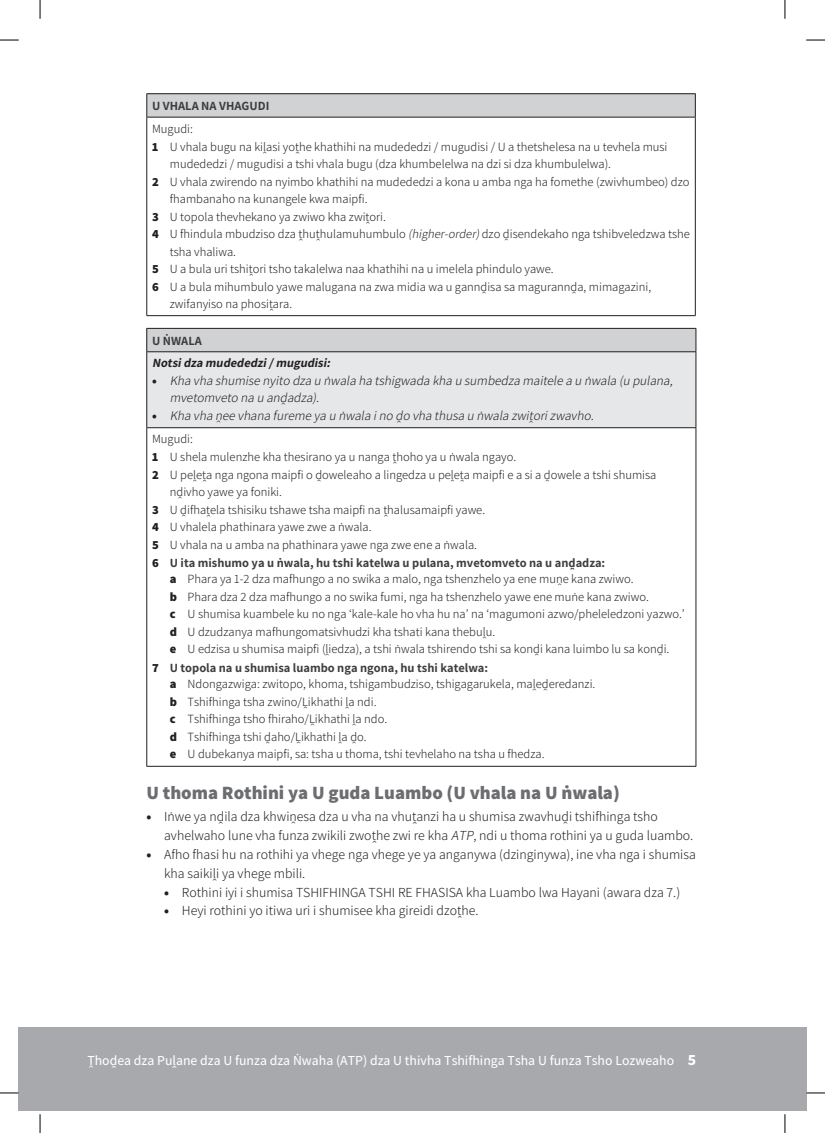
<style>
.page{position:relative;width:825px;height:1133px;background:#fff}
.page>*{position:absolute;margin:0;border:0;box-sizing:border-box;transform-origin:0 0}
.t1{font:800 18.75px "Assistant";color:#6c6d70}
.t2{font:300 13.75px/18.8px "Assistant";color:#231f20}
.t3{font:500 13.75px "Assistant";color:#fff}
.t4{font:italic 300 13.12px/17.5px "Assistant";color:#231f20}
.t5{font:300 12.5px/17.5px "Assistant";color:#231f20}
.t6{font:700 12.5px "Assistant";color:#3e3e3f}
.t7{font:italic 700 12.5px "Assistant";color:#231f20}
.s1{font-weight:800}
.s2{font-style:italic}
.s3{font-weight:800;font-style:normal}
.s4{font-weight:800;color:#231f20}
.s5{font-family:"Noto Sans JP";font-weight:900}
</style>
<div class="page">
<div style="left:40px;top:1027px;width:765px;height:83px;background:#a8a9ad"></div>
<div style="left:19px;top:1027px;width:21px;height:83px;background:#a8a9ad"></div>
<div style="left:147px;top:94px;width:548px;height:23px;background:#d1d2d4"></div>
<hr style="left:146px;top:117px;width:1px;height:198px;background:#231f20">
<hr style="left:694px;top:117px;width:1px;height:198px;background:#231f20">
<hr style="left:146px;top:315px;width:549px;height:1px;background:#231f20">
<svg style="left:146px;top:94px;width:1px;height:23px"></svg>
<svg style="left:694px;top:94px;width:1px;height:23px"></svg>
<hr style="left:146px;top:117px;width:549px;height:1px;background:#231f20">
<hr style="left:146px;top:93px;width:549px;height:1px;background:#231f20">
<div style="left:147px;top:328px;width:548px;height:24px;background:#d1d2d4"></div>
<div style="left:147px;top:352px;width:548px;height:75px;background:#e6e7e9"></div>
<hr style="left:146px;top:428px;width:1px;height:338px;background:#231f20">
<hr style="left:695px;top:428px;width:1px;height:338px;background:#231f20">
<hr style="left:146px;top:766px;width:550px;height:1px;background:#231f20">
<hr style="left:146px;top:352px;width:1px;height:75px;background:#231f20">
<hr style="left:695px;top:352px;width:1px;height:75px;background:#231f20">
<hr style="left:146px;top:427px;width:550px;height:1px;background:#231f20">
<hr style="left:146px;top:328px;width:550px;height:1px;background:#231f20">
<svg style="left:146px;top:329px;width:1px;height:22px"></svg>
<svg style="left:695px;top:329px;width:1px;height:22px"></svg>
<hr style="left:146px;top:351px;width:550px;height:1px;background:#231f20">
<svg style="left:0;top:39px;width:19px;height:2px"></svg>
<svg style="left:806px;top:39px;width:18px;height:2px"></svg>
<svg style="left:0;top:1092px;width:19px;height:1px"></svg>
<svg style="left:805px;top:1092px;width:19px;height:1px"></svg>
<svg style="left:39px;top:0;width:2px;height:19px"></svg>
<svg style="left:39px;top:1114px;width:2px;height:18px"></svg>
<svg style="left:784px;top:0;width:1px;height:19px"></svg>
<svg style="left:784px;top:1114px;width:1px;height:18px"></svg>
<p class="t6" style="left:152px;top:97px;width:119px">U VHALA NA VHAGUDI</p>
<p class="t5" style="left:152px;top:119px;width:42px">Mugudi:</p>
<p class="t5" style="left:152px;top:137px;width:516px"><span class="s1">1</span> U vhala bugu na kiḽasi yoṱhe khathihi na mudededzi / mugudisi / U a thetshelesa na u tevhela musi</p>
<p class="t5" style="left:170px;top:155px;width:442px">mudededzi / mugudisi a tshi vhala bugu (dza khumbelelwa na dzi si dza khumbulelwa).</p>
<p class="t5" style="left:152px;top:172px;width:538px"><span class="s1">2</span> U vhala zwirendo na nyimbo khathihi na mudededzi a kona u amba nga ha fomethe (zwivhumbeo) dzo</p>
<p class="t5" style="left:170px;top:190px;width:199px">fhambanaho na kunangele kwa maipfi.</p>
<p class="t5" style="left:152px;top:207px;width:235px"><span class="s1">3</span> U topola thevhekano ya zwiwo kha zwiṱori.</p>
<p class="t5" style="left:152px;top:225px;width:539px"><span class="s1">4</span> U fhindula mbudziso dza ṱhuṱhulamuhumbulo <span class="s2">(higher-order)</span>dzo ḓisendekaho nga tshibveledzwa tshe</p>
<p class="t5" style="left:170px;top:242px;width:68px">tsha vhaliwa.</p>
<p class="t5" style="left:152px;top:260px;width:403px"><span class="s1">5</span> U a bula uri tshiṱori tsho takalelwa naa khathihi na u imelela phindulo yawe.</p>
<p class="t5" style="left:152px;top:277px;width:500px"><span class="s1">6</span> U a bula mihumbulo yawe malugana na zwa midia wa u gannḓisa sa magurannḓa, mimagazini,</p>
<p class="t5" style="left:170px;top:295px;width:124px">zwifanyiso na phosiṱara.</p>
<p class="t6" style="left:152px;top:332px;width:51px">U ṄWALA</p>
<p class="t7" style="left:152px;top:354px;width:182px">Notsidza mudededzi/mugudisi:</p>
<p class="t4" style="left:170px;top:371px;width:507px;text-indent:-18px"><span class="s3">•</span> Kha vha shumise nyito dza u ṅwala ha tshigwada kha u sumbedza maitele a u ṅwala (u pulana, mvetomveto na u anḓadza).</p>
<p class="t4" style="left:152px;top:406px;width:446px"><span class="s3">•</span> Kha vha ṋee vhana fureme ya u ṅwala ino ḓo vha thusa u ṅwala zwiṱorizwavho.</p>
<p class="t5" style="left:152px;top:430px;width:42px">Mugudi:</p>
<p class="t5" style="left:152px;top:448px;width:365px"><span class="s1">1</span> U shela mulenzhe kha thesirano ya u nanga ṱhoho ya u ṅwala ngayo.</p>
<p class="t5" style="left:152px;top:465px;width:505px"><span class="s1">2</span> U peḽeṱa nga ngona maipfi o ḓoweleaho a lingedza u peḽeṱa maipfi e a si a ḓowele a tshi shumisa</p>
<p class="t5" style="left:170px;top:483px;width:114px">nḓivho yawe ya foniki.</p>
<p class="t5" style="left:152px;top:500px;width:334px"><span class="s1">3</span> U ḓifhaṱela tshisiku tshawe tsha maipfi na ṱhalusamaipfi yawe.</p>
<p class="t5" style="left:152px;top:518px;width:221px"><span class="s1">4</span> U vhalela phathinara yawe zwe a ṅwala.</p>
<p class="t5" style="left:152px;top:535px;width:326px"><span class="s1">5</span> U vhala na u amba na phathinara yawe nga zwe ene a ṅwala.</p>
<p class="t6" style="left:152px;top:553px;width:454px"><span class="s4">6</span> U ita mishumo ya u ṅwala, hu tshi katelwa u pulana, mvetomveto na u anḓadza:</p>
<p class="t5" style="left:170px;top:570px;width:465px"><span class="s1">a</span> Phara ya 1-2 dza mafhungo a no swika a malo, nga tshenzhelo ya ene muṋe kana zwiwo.</p>
<p class="t5" style="left:170px;top:587px;width:480px"><span class="s1">b</span> Phara dza 2 dza mafhungo a no swika fumi, nga ha tshenzhelo yawe ene muṅe kana zwiwo.</p>
<p class="t5" style="left:170px;top:605px;width:516px"><span class="s1">c</span> U shumisa kuambele ku no nga ‘kale-kale ho vha hu na’ na ‘magumoni azwo/pheleledzoni yazwo.’</p>
<p class="t5" style="left:170px;top:622px;width:327px"><span class="s1">d</span> U dzudzanya mafhungomatsivhudzi kha tshati kana thebuḽu.</p>
<p class="t5" style="left:170px;top:640px;width:501px"><span class="s1">e</span> U edzisa u shumisa maipfi (ḽiedza), a tshi ṅwala tshirendo tshi sa konḓi kana luimbo lu sa konḓi.</p>
<p class="t6" style="left:152px;top:658px;width:337px"><span class="s4">7</span> U topola na u shumisa luambo nga ngona, hu tshi katelwa:</p>
<p class="t5" style="left:170px;top:675px;width:427px"><span class="s1">a</span> Ndongazwiga: zwitopo, khoma, tshigambudziso, tshigagarukela, maḽeḓeredanzi. <span class="s1">b</span> Tshifhinga tsha zwino/Ḽikhathi ḽa ndi.<br><span class="s1">c</span> Tshifhinga tsho fhiraho/Ḽikhathi ḽa ndo.<br><span class="s1">d</span> Tshifhinga tshi ḓaho/Ḽikhathi ḽa ḓo.<br><span class="s1">e</span> U dubekanya maipfi, sa: tsha u thoma, tshi tevhelaho na tsha u fhedza.</p>
<h1 class="t1" style="left:146px;top:780px;width:474px">U thoma Rothini ya U guda Luambo (U vhala na U ṅwala)</h1>
<p class="t2" style="left:164px;top:806px;width:530px;text-indent:-18px"><span class="s1">•</span> Iṅwe ya nḓila dza khwiṋesa dza u vha na vhuṱanzi ha u shumisa zwavhuḓi tshifhinga tsho avhelwaho lune vha funza zwikili zwoṱhe zwi re kha <span class="s2">ATP</span>, ndi u thoma rothini ya u guda luambo.</p>
<p class="t2" style="left:164px;top:844px;width:533px;text-indent:-18px"><span class="s1">•</span> Afho fhasi hu na rothihi ya vhege nga vhege ye ya anganywa (dzinginywa), ine vha nga i shumisa kha saikiḽi ya vhege mbili.</p>
<p class="t2" style="left:164px;top:881px;width:517px"><span class="s1">•</span> Rothini iyi i shumisa TSHIFHINGA TSHI RE FHASISA kha Luambo lwa Hayani (awara dza 7.)</p>
<p class="t2" style="left:164px;top:900px;width:315px"><span class="s1">•</span> Heyi rothini yo itiwa uri i shumisee kha gireidi dzoṱhe.</p>
<p class="t3" style="left:87px;top:1050px;width:610px">Ṱhoḓea dza Puḽane dza U funza dza Ṅwaha (ATP) dza U thivha Tshifhinga Tsha U funza Tsho Lozweaho <span class="s5">5</span></p>
</div>
